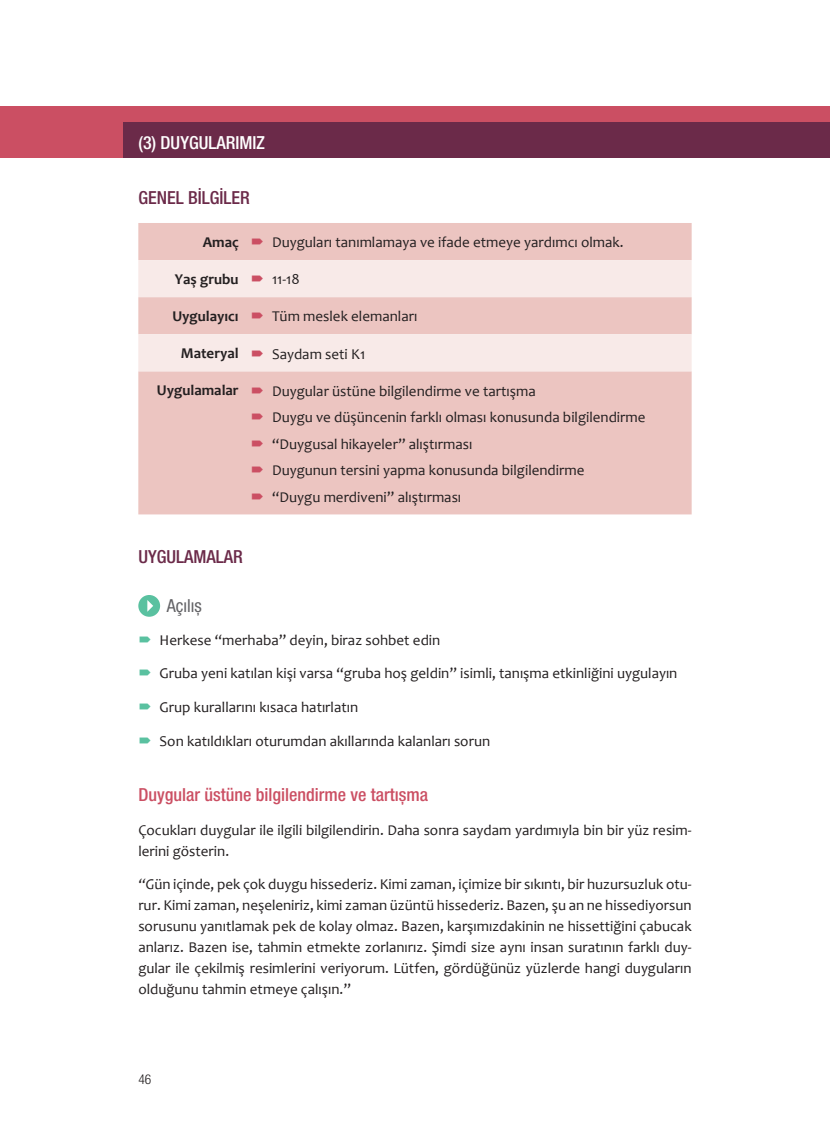
<style>
.page{position:relative;width:830px;height:1127px;background:#fff}
.page>*{position:absolute;margin:0;border:0;box-sizing:border-box;transform-origin:0 0}
.t1{font:500 condensed 18px "Helvetica Neue LT Pro";color:#cb4f63}
.t2{font:500 condensed 18px "Helvetica Neue LT Pro";color:#6b2a49}
.t3{font:500 condensed 18px "Helvetica Neue LT Pro";color:#fff}
.t4{font:condensed 18px "Helvetica Neue LT Pro";color:#636366}
.t5{font:15px/21px "Candara";color:#231f20}
.t6{font:700 15px "Candara";color:#231f20}
.t7{font:300 condensed 13.5px "Helvetica Neue LT Pro";color:#231f20}
.s1{font-style:italic}
</style>
<div class="page">
<div style="left:138px;top:223px;width:553px;height:291px;background:#ecc5c1"></div>
<svg style="left:138px;top:260px;width:553px;height:111px;fill:#f8eae8"></svg>
<div style="left:138px;top:595px;width:22px;height:22px;background:#5ac1a0;border-radius:50%"></div>
<svg style="left:147px;top:600px;width:6px;height:12px"></svg>
<div style="left:0;top:106px;width:829px;height:52px;background:#cb4f63"></div>
<div style="left:123px;top:123px;width:706px;height:35px;background:#6b2a49"></div>
<svg style="left:252px;top:239px;width:27px;height:9px"></svg>
<svg style="left:252px;top:276px;width:27px;height:9px"></svg>
<svg style="left:252px;top:313px;width:27px;height:9px"></svg>
<svg style="left:252px;top:350px;width:27px;height:9px"></svg>
<svg style="left:252px;top:387px;width:27px;height:10px"></svg>
<svg style="left:252px;top:414px;width:27px;height:9px"></svg>
<svg style="left:252px;top:440px;width:27px;height:10px"></svg>
<svg style="left:252px;top:467px;width:27px;height:9px"></svg>
<svg style="left:252px;top:493px;width:27px;height:10px"></svg>
<p class="t3" style="left:138px;top:132px;width:128px">(3) DUYGULARIMIZ</p>
<p class="t2" style="left:138px;top:187px;width:113px">GENEL BİLGİLER</p>
<p class="t6" style="left:203px;top:232px;width:37px">Amaç</p>
<p class="t5" style="left:272px;top:232px;width:353px">Duyguları tanımlamaya ve ifade etmeye yardımcı olmak.</p>
<p class="t6" style="left:175px;top:269px;width:65px">Yaş grubu</p>
<p class="t5" style="left:272px;top:269px;width:29px">11-18</p>
<p class="t6" style="left:172px;top:306px;width:68px">Uygulayıcı</p>
<p class="t5" style="left:272px;top:306px;width:147px">Tüm meslek elemanları</p>
<p class="t6" style="left:181px;top:343px;width:59px">Materyal</p>
<p class="t5" style="left:272px;top:343px;width:95px">Saydam seti K1</p>
<p class="t6" style="left:157px;top:381px;width:83px">Uygulamalar</p>
<p class="t5" style="left:272px;top:377px;width:375px;line-height:26.5px">Duygular üstüne bilgilendirme ve tartışma<br>Duygu ve düşüncenin farklı olması konusunda bilgilendirme “Duygusal hikayeler” alıştırması<br>Duygunun tersini yapma konusunda bilgilendirme<br>“Duygu merdiveni” alıştırması</p>
<p class="t2" style="left:138px;top:546px;width:106px">UYGULAMALAR</p>
<p class="t4" style="left:167px;top:595px;width:37px">Açılış</p>
<p class="t5" style="left:159px;top:629px;width:282px">Herkese “merhaba” deyin, biraz sohbet edin</p>
<p class="t5" style="left:159px;top:663px;width:519px">Gruba yeni katılan kişi varsa “gruba hoş geldin” isimli, tanışma etkinliğini uygulayın</p>
<p class="t5" style="left:159px;top:696px;width:200px">Grup kurallarını kısaca hatırlatın</p>
<p class="t5" style="left:159px;top:730px;width:332px">Son katıldıkları oturumdan akıllarında kalanları sorun</p>
<p class="t1" style="left:138px;top:784px;width:291px">Duygular üstüne bilgilendirme ve tartışma</p>
<p class="t5" style="left:138px;top:819px;width:554px">Çocukları duygular ile ilgili bilgilendirin. Daha sonra saydam yardımıyla bin bir yüz resim&shy;lerini gösterin.</p>
<p class="t5" style="left:138px;top:874px;width:554px;text-align:justify"><span class="s1">“G</span>ün içinde, pek çok duygu hissederiz. Kimi zaman, içimize bir sıkıntı, bir huzursuzluk otu&shy;rur. Kimi zaman, neşeleniriz, kimi zaman üzüntü hissederiz. Bazen, şu an ne hissediyorsun sorusunu yanıtlamak pek de kolay olmaz. Bazen, karşımızdakinin ne hissettiğini çabucak anlarız. Bazen ise, tahmin etmekte zorlanırız. Şimdi size aynı insan suratının farklı duy&shy;gular ile çekilmiş resimlerini veriyorum. Lütfen, gördüğünüz yüzlerde hangi duyguların olduğunu tahmin etmeye çalışın.”</p>
<p class="t7" style="left:138px;top:1071px;width:14px">46</p>
</div>
